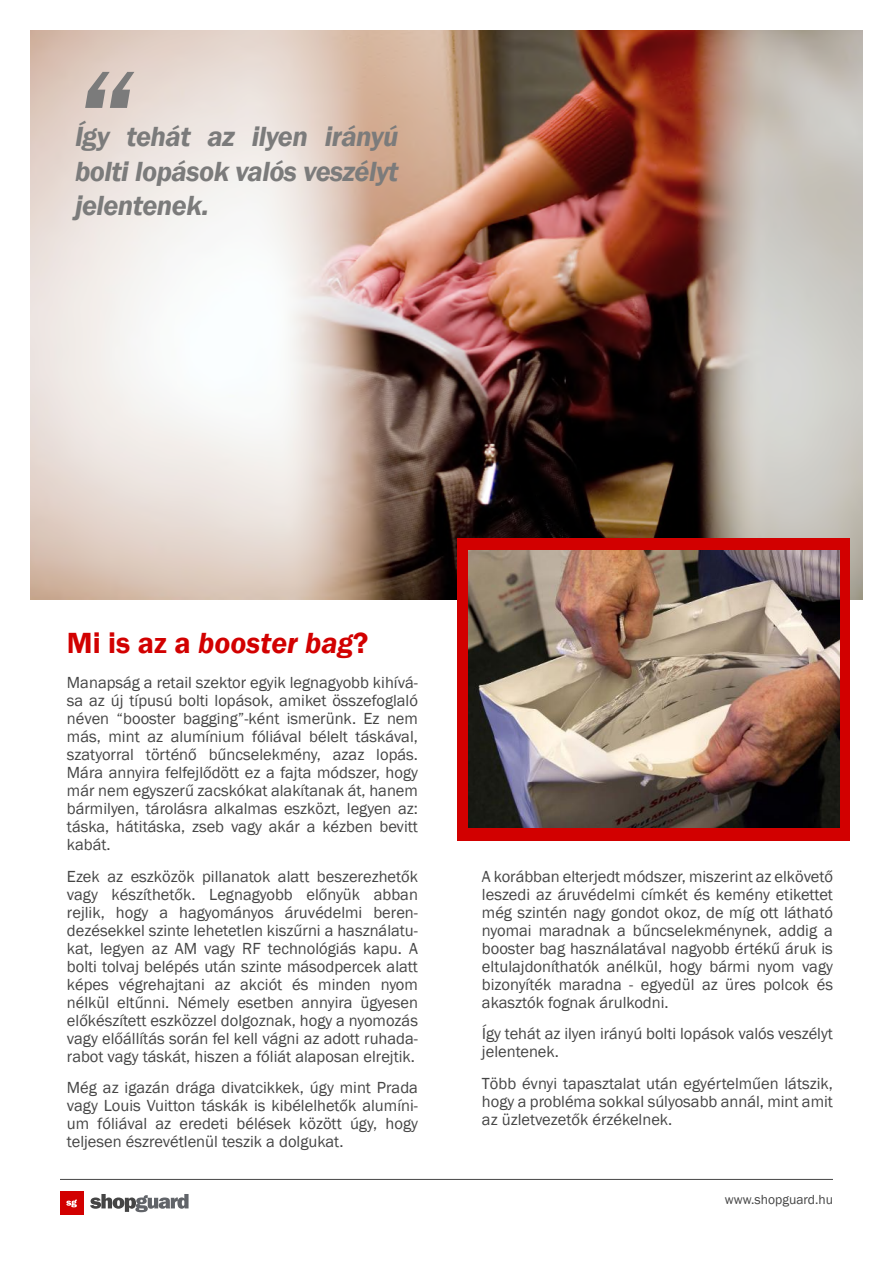
<style>
.page{position:relative;width:893px;height:1263px;background:#fff}
.page>*{position:absolute;margin:0;border:0;box-sizing:border-box;transform-origin:0 0}
.t1{font:italic 600 127.5px "Franklin Gothic";color:#7b7b7b}
.t2{font:italic 600 30px "Franklin Gothic";color:#d20000}
.t3{font:italic 600 28.5px/34.2px "Franklin Gothic";letter-spacing:-.02em;color:#7b7b7b;text-align:justify}
.t4{font:16.5px/18px "Franklin Gothic";color:#454545;text-align:justify}
.t5{font:13.5px "Franklin Gothic";color:#454545}
.s1{font-style:normal}
</style>
<div class="page">
<hr style="left:60px;top:1179px;width:773px;height:1px;background:#454545">
<svg style="left:90px;top:1194px;width:99px;height:18px"></svg>
<div style="left:60px;top:1191px;width:23px;height:23px;background:#d20000"></div>
<svg style="left:66px;top:1199px;width:11px;height:8px"></svg>
<img style="left:30px;top:30px;width:833px;height:569px">
<div style="left:458px;top:538px;width:392px;height:302px;background:#d20000"></div>
<img style="left:468px;top:550px;width:372px;height:278px">
<h1 class="t1" style="left:75px;top:32px;width:58px">“</h1>
<h3 class="t3" style="left:75px;top:120px;width:325px">Így tehát az ilyen irányú bolti lopások valós veszélyt jelentenek.</h3>
<h2 class="t2" style="left:67px;top:623px;width:303px"><span class="s1">Mi is az a</span> booster bag<span class="s1">?</span></h2>
<p class="t4" style="left:67px;top:674px;width:353px">Manapság a retail szektor egyik legnagyobb kihívá&shy;sa az új típusú bolti lopások, amiket összefoglaló néven “booster bagging”-ként ismerünk. Ez nem más, mint az alumínium fóliával bélelt táskával, szatyorral történő bűncselekmény, azaz lopás.<br>Mára annyira felfejlődött ez a fajta módszer, hogy már nem egyszerű zacskókat alakítanak át, hanem bármilyen, tárolásra alkalmas eszközt, legyen az: táska, hátitáska, zseb vagy akár a kézben bevitt kabát.</p>
<p class="t4" style="left:67px;top:868px;width:353px">Ezek az eszközök pillanatok alatt beszerezhetők vagy készíthetők. Legnagyobb előnyük abban rejlik, hogy a hagyományos áruvédelmi beren&shy;dezésekkel szinte lehetetlen kiszűrni a használatu&shy;kat, legyen az AM vagy RF technológiás kapu. A bolti tolvaj belépés után szinte másodpercek alatt képes végrehajtani az akciót és minden nyom nélkül eltűnni. Némely esetben annyira ügyesen előkészített eszközzel dolgoznak, hogy a nyomozás vagy előállítás során fel kell vágni az adott ruhada&shy;rabot vagy táskát, hiszen a fóliát alaposan elrejtik.</p>
<p class="t4" style="left:67px;top:1079px;width:353px">Még az igazán drága divatcikkek, úgy mint Prada vagy Louis Vuitton táskák is kibélelhetők alumíni&shy;um fóliával az eredeti bélések között úgy, hogy teljesen észrevétlenül teszik a dolgukat.</p>
<p class="t4" style="left:482px;top:867px;width:353px">A korábban elterjedt módszer, miszerint az elkövető leszedi az áruvédelmi címkét és kemény etikettet még szintén nagy gondot okoz, de míg ott látható nyomai maradnak a bűncselekménynek, addig a booster bag használatával nagyobb értékű áruk is eltulajdoníthatók anélkül, hogy bármi nyom vagy bizonyíték maradna - egyedül az üres polcok és akasztók fognak árulkodni.</p>
<p class="t4" style="left:482px;top:1025px;width:353px">Így tehát az ilyen irányú bolti lopások valós veszélyt jelentenek.</p>
<p class="t4" style="left:482px;top:1074px;width:353px">Több évnyi tapasztalat után egyértelműen látszik, hogy a probléma sokkal súlyosabb annál, mint amit az üzletvezetők érzékelnek.</p>
<p class="t5" style="left:725px;top:1191px;width:110px">www.shopguard.hu</p>
</div>
